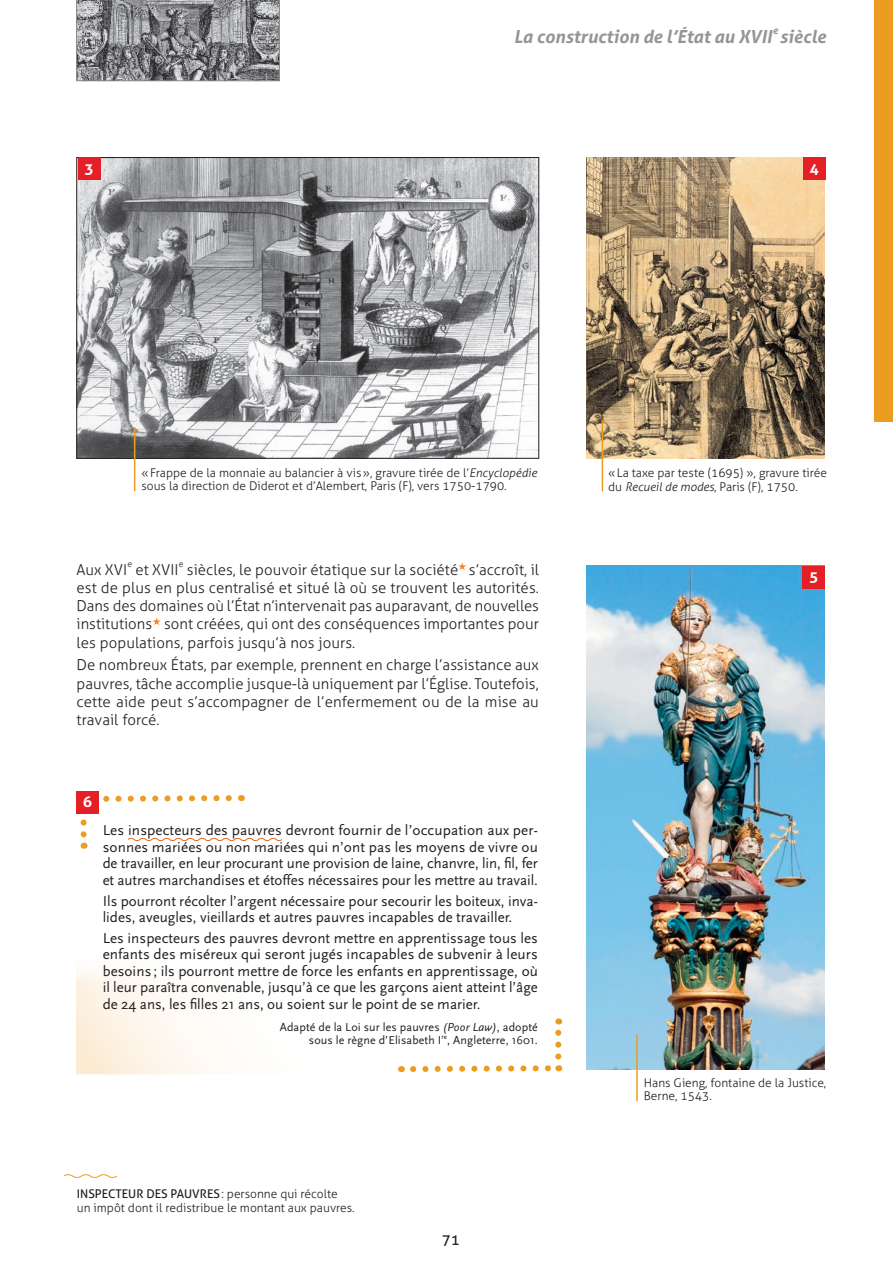
<style>
.page{position:relative;width:893px;height:1263px;background:#fff}
.page>*{position:absolute;margin:0;border:0;box-sizing:border-box;transform-origin:0 0}
.t1{font:italic 700 18px "Aller";color:#939598}
.t2{font:15px/16.5px "Scala Sans";color:#231f20;text-align:justify}
.t3{font:300 15px/18.3px "Aller";letter-spacing:.005em;color:#231f20;text-align:justify}
.t4{font:15px "Aller";color:#231f20}
.t5{font:700 14.85px "Aller";color:#fff;scale:1.05 1}
.t6{font:300 12px/13.5px "Aller";color:#231f20}
.t7{font:12px/13.5px "Scala Sans";letter-spacing:.01em;color:#231f20}
.t8{font:italic 700 10.5px "Aller";color:#939598}
.t9{font:300 8.7px "Aller";color:#231f20}
.t10{font:6.9px "Scala Sans";color:#231f20}
.s1{font-style:italic}
.s2{font-weight:400}
</style>
<div class="page">
<svg style="left:76px;top:0;width:204px;height:81px;background:#858688"></svg>
<div style="left:874px;top:0;width:19px;height:422px;background:#ec9c21"></div>
<svg style="left:63px;top:1174px;width:55px;height:4px"></svg>
<img style="left:79px;top:159px;width:458px;height:297px">
<div style="left:77px;top:157px;width:462px;height:301px;border:1px solid #231f20"></div>
<img style="left:587px;top:157px;width:238px;height:301px">
<hr style="left:602px;top:420px;width:1px;height:71px;background:#ec9c21">
<hr style="left:134px;top:427px;width:1px;height:64px;background:#ec9c21">
<svg style="left:77px;top:970px;width:135px;height:104px"></svg>
<div style="left:78px;top:157px;width:23px;height:23px;background:#e41f25"></div>
<div style="left:803px;top:157px;width:23px;height:23px;background:#e41f25"></div>
<img style="left:587px;top:566px;width:238px;height:503px">
<hr style="left:636px;top:1034px;width:2px;height:67px;background:#ec9c21">
<div style="left:802px;top:566px;width:23px;height:23px;background:#e41f25"></div>
<svg style="left:128px;top:837px;width:155px;height:4px"></svg>
<svg style="left:401px;top:1065px;width:158px;height:8px"></svg>
<svg style="left:555px;top:1018px;width:6px;height:38px"></svg>
<svg style="left:103px;top:795px;width:129px;height:7px"></svg>
<svg style="left:81px;top:819px;width:6px;height:30px"></svg>
<div style="left:76px;top:791px;width:23px;height:23px;background:#e41f25"></div>
<p class="t1" style="left:514px;top:25px;width:314px">La construction de l’État au XVII siècle</p>
<p class="t8" style="left:773px;top:24px;width:7px">e</p>
<p class="t5" style="left:84px;top:159px;width:10px">3</p>
<p class="t5" style="left:809px;top:159px;width:10px">4</p>
<p class="t6" style="left:141px;top:466px;width:397px">«Frappe de la monnaie au balancier à vis», gravure tirée de l’<span class="s1">Encyclopédie </span>sous la direction de Diderot et d’Alembert, Paris (F), vers 1750-1790.</p>
<p class="t6" style="left:608px;top:466px;width:220px">«La taxe par teste (1695) », gravure tirée du <span class="s1">Recueil de modes</span>, Paris (F), 1750.</p>
<p class="t3" style="left:77px;top:560px;width:464px;text-indent:110px">siècles, le pouvoir étatique sur la société<sup>★</sup> s’accroît, il est de plus en plus centralisé et situé là où se trouvent les autorités.<br>Dans des domaines où l’État n’intervenait pas auparavant, de nouvelles institutions<sup>★</sup> sont créées, qui ont des conséquences importantes pour les populations, parfois jusqu’à nos jours.</p>
<p class="t3" style="left:77px;top:656px;width:464px">De nombreux États, par exemple, prennent en charge l’assistance aux pauvres, tâche accomplie jusque-là uniquement par l’Église. Toutefois, cette aide peut s’accompagner de l’enfermement ou de la mise au travail forcé.</p>
<p class="t3" style="left:77px;top:560px;width:52px">Aux XVI</p>
<p class="t9" style="left:127px;top:559px;width:6px">e</p>
<p class="t3" style="left:135px;top:560px;width:45px">et XVII</p>
<p class="t9" style="left:179px;top:559px;width:6px">e</p>
<p class="t5" style="left:83px;top:793px;width:10px">6</p>
<p class="t2" style="left:103px;top:822px;width:437px">Les inspecteurs des pauvres devront fournir de l’occupation aux per&shy;sonnes mariées ou non mariées qui n’ont pas les moyens de vivre ou de travailler, en leur procurant une provision de laine, chanvre, lin, fil, fer et autres marchandises et étoffes nécessaires pour les mettre au travail.</p>
<p class="t2" style="left:103px;top:893px;width:437px">Ils pourront récolter l’argent nécessaire pour secourir les boiteux, inva&shy;lides, aveugles, vieillards et autres pauvres incapables de travailler.</p>
<p class="t2" style="left:103px;top:930px;width:437px">Les inspecteurs des pauvres devront mettre en apprentissage tous les enfants des miséreux qui seront jugés incapables de subvenir à leurs besoins ; ils pourront mettre de force les enfants en apprentissage, où il leur paraîtra convenable, jusqu’à ce que les garçons aient atteint l’âge de 24 ans, les filles 21 ans, ou soient sur le point de se marier.</p>
<p class="t7" style="left:309px;top:1020px;width:231px;text-indent:-29px">Adapté de la Loi sur les pauvres <span class="s1">(Poor Law)</span>, adopté sous le règne d’Elisabeth I</p>
<p class="t10" style="left:441px;top:1033px;width:7px">re</p>
<p class="t7" style="left:447px;top:1034px;width:92px">, Angleterre, 1601.</p>
<p class="t6" style="left:77px;top:1186px;width:279px;line-height:14.2px"><span class="s2">INSPECTEUR DES PAUVRES</span>: personne qui récolte<br>un impôt dont il redistribue le montant aux pauvres.</p>
<p class="t4" style="left:442px;top:1231px;width:19px">71</p>
<p class="t5" style="left:809px;top:568px;width:10px">5</p>
<p class="t6" style="left:644px;top:1075px;width:184px">Hans Gieng, fontaine de la Justice,<br>Berne, 1543.</p>
</div>
